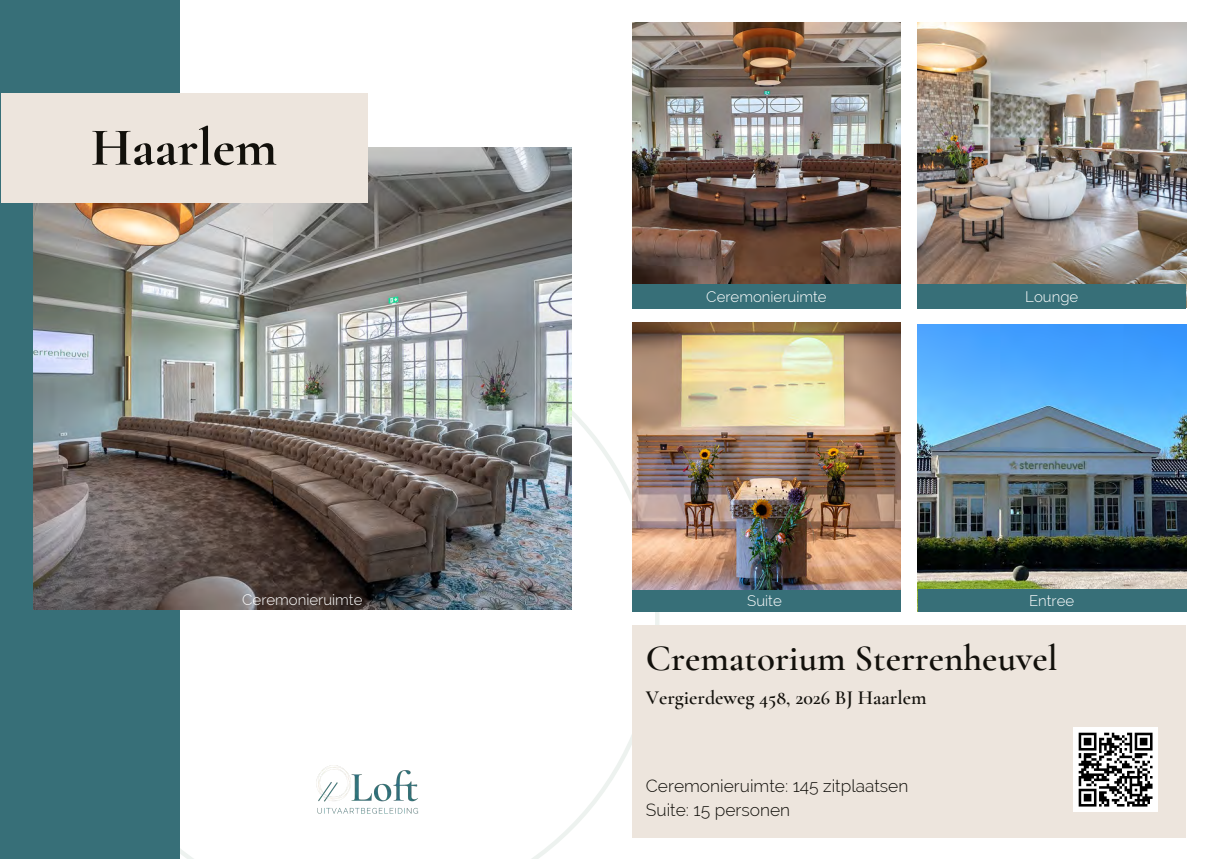
<style>
.page{position:relative;width:1208px;height:859px;background:#fff}
.page>*{position:absolute;margin:0;border:0;box-sizing:border-box;transform-origin:0 0}
.t1{font:700 54px "Cormorant Garamond";color:#12100b}
.t2{font:600 37px "Cormorant Garamond";color:#12100b}
.t3{font:600 20px "Cormorant Garamond";color:#12100b}
.t4{font:300 17.4px/24.2px "Raleway";color:#12100b}
.t5{font:300 15px "Raleway";color:#fff}
</style>
<div class="page">
<svg style="left:180px;top:323px;width:479px;height:536px"></svg>
<img style="left:632px;top:323px;width:269px;height:267px">
<div style="left:0;top:0;width:180px;height:859px;background:#376f78"></div>
<img style="left:33px;top:147px;width:538px;height:463px">
<div style="left:1px;top:93px;width:366px;height:109px;background:#ede5dd"></div>
<img style="left:632px;top:22px;width:269px;height:285px">
<img style="left:917px;top:324px;width:269px;height:265px">
<div style="left:632px;top:625px;width:554px;height:213px;background:#ede5dd"></div>
<div style="left:632px;top:285px;width:268px;height:24px;background:#376f78"></div>
<img style="left:917px;top:22px;width:269px;height:263px">
<div style="left:917px;top:285px;width:269px;height:24px;background:#376f78"></div>
<div style="left:632px;top:590px;width:269px;height:21px;background:#376f78"></div>
<div style="left:917px;top:589px;width:269px;height:22px;background:#376f78"></div>
<div style="left:1073px;top:727px;width:84px;height:84px;background:#fff"></div>
<svg style="left:1078px;top:732px;width:75px;height:75px"></svg>
<h1 class="t1" style="left:91px;top:115px;width:188px">Haarlem</h1>
<p class="t5" style="left:706px;top:288px;width:122px">Ceremonieruimte</p>
<p class="t5" style="left:1025px;top:288px;width:55px">Lounge</p>
<p class="t5" style="left:242px;top:591px;width:122px">Ceremonieruimte</p>
<p class="t5" style="left:747px;top:591px;width:36px">Suite</p>
<p class="t5" style="left:1029px;top:591px;width:47px">Entree</p>
<h2 class="t2" style="left:646px;top:635px;width:413px">Crematorium Sterrenheuvel</h2>
<h3 class="t3" style="left:646px;top:685px;width:282px">Vergierdeweg 458, 2026 BJ Haarlem</h3>
<p class="t4" style="left:646px;top:773px;width:264px">Ceremonieruimte: 145 zitplaatsen<br>Suite: 15 personen</p>
</div>
